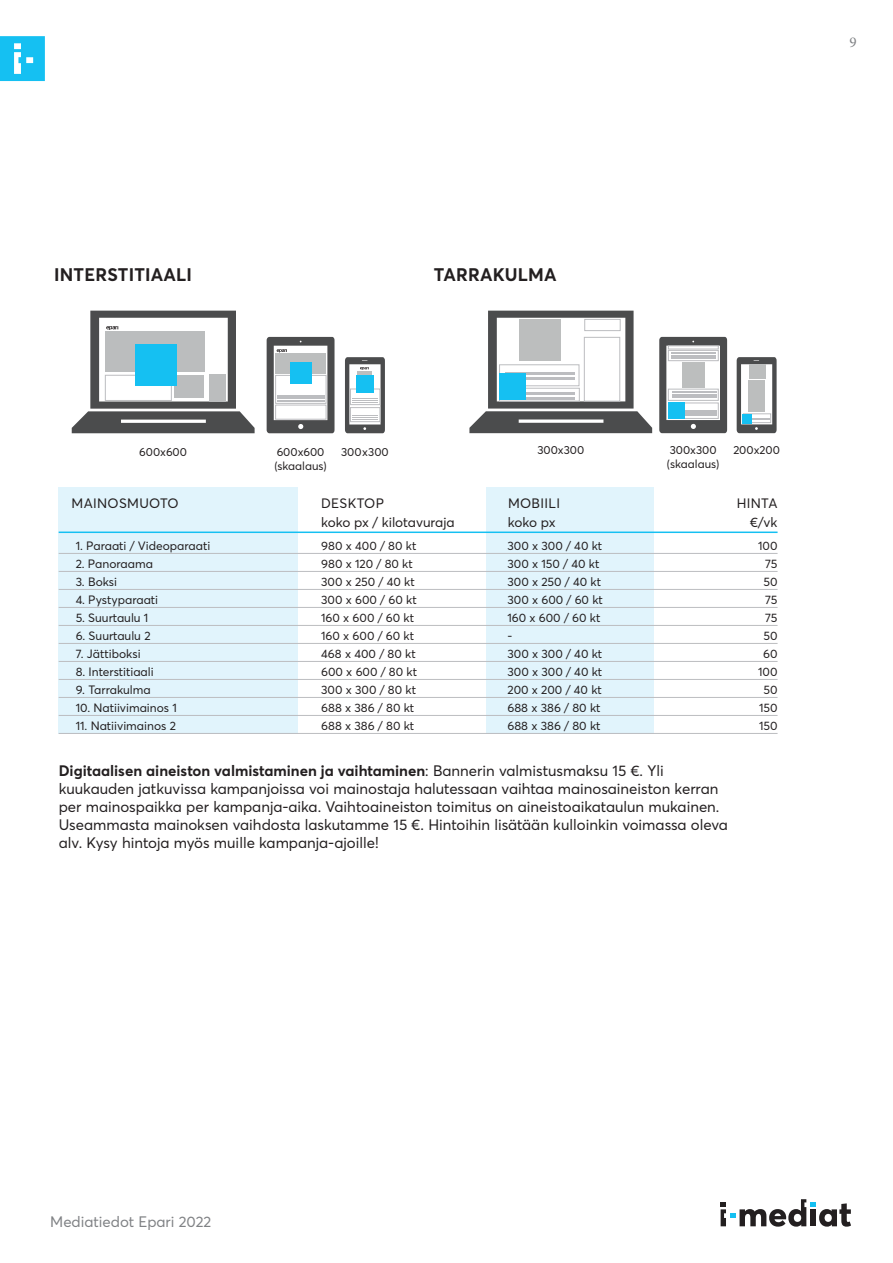
<style>
.page{position:relative;width:893px;height:1263px;background:#fff}
.page>*{position:absolute;margin:0;border:0;box-sizing:border-box;transform-origin:0 0}
.Osan_otsikko{font:700 18px "Averta Std PE";letter-spacing:.01em;color:#231f20}
.t1{font:15px/18px "Averta Std PE";color:#231f20}
.t2{font:15px "Averta Std PE";color:#808285}
.t3{font:15px "Minion Pro";color:#808285}
.Paragraph_Style_2{font:13.5px "Averta Std PE";color:#231f20}
.Paragraph_Style_2-2{font:13.5px "Averta Std PE";letter-spacing:.025em;color:#231f20}
.Paragraph_Style_2-3{font:12px "Averta Std PE";color:#231f20}
.KUVAUS{font:11.55px/13.8px "Averta Std PE";color:#231f20}
.s1{font-weight:700}
</style>
<div class="page">
<svg style="left:0;top:36px;width:45px;height:45px;background:#2fc7f3"></svg>
<svg style="left:721px;top:1199px;width:130px;height:27px"></svg>
<svg style="left:659px;top:337px;width:68px;height:96px"></svg>
<div style="left:668px;top:389px;width:50px;height:11px;border:1px solid #bcbdc0"></div>
<div style="left:670px;top:403px;width:48px;height:16px;border:1px solid #bcbdc0"></div>
<hr style="left:672px;top:396px;width:44px;height:2px;background:#bcbdc0">
<hr style="left:672px;top:415px;width:44px;height:1px;background:#bcbdc0">
<hr style="left:672px;top:394px;width:44px;height:1px;background:#bcbdc0">
<hr style="left:672px;top:412px;width:44px;height:1px;background:#bcbdc0">
<hr style="left:672px;top:392px;width:44px;height:1px;background:#bcbdc0">
<hr style="left:672px;top:410px;width:44px;height:1px;background:#bcbdc0">
<div style="left:668px;top:402px;width:17px;height:17px;background:#15c0f2"></div>
<div style="left:668px;top:346px;width:50px;height:3px;border:1px solid #bcbdc0"></div>
<div style="left:668px;top:350px;width:50px;height:11px;border:1px solid #bcbdc0"></div>
<hr style="left:671px;top:357px;width:45px;height:1px;background:#bcbdc0">
<hr style="left:671px;top:355px;width:45px;height:1px;background:#bcbdc0">
<hr style="left:671px;top:353px;width:45px;height:1px;background:#bcbdc0">
<div style="left:682px;top:362px;width:23px;height:25px;background:#bcbebe"></div>
<svg style="left:737px;top:357px;width:40px;height:76px"></svg>
<div style="left:742px;top:414px;width:9px;height:9px;background:#15c0f2"></div>
<div style="left:749px;top:364px;width:16px;height:14px;background:#bcbebe"></div>
<div style="left:748px;top:380px;width:17px;height:32px;background:#bcbebe"></div>
<svg style="left:469px;top:311px;width:183px;height:122px"></svg>
<div style="left:499px;top:364px;width:80px;height:22px;border:1px solid #bcbdc0"></div>
<hr style="left:505px;top:377px;width:70px;height:2px;background:#bcbdc0">
<hr style="left:505px;top:372px;width:70px;height:2px;background:#bcbdc0">
<div style="left:519px;top:319px;width:41px;height:42px;background:#bcbebe"></div>
<div style="left:499px;top:388px;width:81px;height:13px;border:1px solid #bcbdc0"></div>
<hr style="left:505px;top:397px;width:70px;height:3px;background:#bcbdc0">
<hr style="left:505px;top:392px;width:70px;height:2px;background:#bcbdc0">
<div style="left:584px;top:337px;width:36px;height:64px;border:1px solid #bcbdc0"></div>
<div style="left:499px;top:372px;width:27px;height:27px;background:#15c0f2"></div>
<svg style="left:267px;top:337px;width:67px;height:96px"></svg>
<div style="left:290px;top:362px;width:22px;height:21px;background:#15c0f2"></div>
<svg style="left:345px;top:357px;width:40px;height:76px"></svg>
<div style="left:356px;top:375px;width:18px;height:18px;background:#15c0f2"></div>
<svg style="left:72px;top:311px;width:183px;height:122px"></svg>
<div style="left:59px;top:487px;width:239px;height:247px;background:#e1f4fc"></div>
<div style="left:486px;top:487px;width:167px;height:247px;background:#e1f4fc"></div>
<hr style="left:59px;top:531px;width:719px;height:2px;background:#15c0f2">
<hr style="left:59px;top:553px;width:719px;height:1px;background:#bcbdc0">
<hr style="left:59px;top:571px;width:719px;height:1px;background:#bcbdc0">
<hr style="left:59px;top:589px;width:719px;height:1px;background:#bcbdc0">
<hr style="left:59px;top:607px;width:719px;height:1px;background:#bcbdc0">
<hr style="left:59px;top:625px;width:719px;height:1px;background:#bcbdc0">
<hr style="left:59px;top:643px;width:719px;height:1px;background:#bcbdc0">
<hr style="left:59px;top:661px;width:719px;height:1px;background:#bcbdc0">
<hr style="left:59px;top:679px;width:719px;height:1px;background:#bcbdc0">
<hr style="left:59px;top:697px;width:719px;height:1px;background:#bcbdc0">
<hr style="left:59px;top:715px;width:719px;height:1px;background:#bcbdc0">
<hr style="left:59px;top:733px;width:719px;height:1px;background:#bcbdc0">
<p class="t3" style="left:850px;top:32px;width:9px">9</p>
<p class="Osan_otsikko" style="left:54px;top:262px;width:139px">INTERSTITIAALI</p>
<p class="Osan_otsikko" style="left:434px;top:262px;width:124px">TARRAKULMA</p>
<p class="KUVAUS" style="left:537px;top:443px;width:48px">300x300</p>
<p class="KUVAUS" style="left:667px;top:443px;width:54px">300x300 (skaalaus)</p>
<p class="KUVAUS" style="left:733px;top:443px;width:48px">200x200</p>
<p class="KUVAUS" style="left:139px;top:445px;width:49px">600x600</p>
<p class="KUVAUS" style="left:274px;top:445px;width:54px">600x600 (skaalaus)</p>
<p class="KUVAUS" style="left:341px;top:445px;width:49px">300 x 300</p>
<p class="Paragraph_Style_2-2" style="left:72px;top:494px;width:108px">MAINOSMUOTO</p>
<p class="Paragraph_Style_2-2" style="left:321px;top:494px;width:64px">DESKTOP</p>
<p class="Paragraph_Style_2-2" style="left:508px;top:494px;width:54px">MOBIILI</p>
<p class="Paragraph_Style_2" style="left:737px;top:494px;width:42px">HINTA</p>
<p class="Paragraph_Style_2" style="left:321px;top:513px;width:135px">koko px / kilotavuraja</p>
<p class="Paragraph_Style_2" style="left:508px;top:513px;width:49px">koko px</p>
<p class="Paragraph_Style_2" style="left:750px;top:513px;width:29px">€/vk</p>
<p class="Paragraph_Style_2-3" style="left:76px;top:537px;width:136px">1. Paraati / Videoparaati</p>
<p class="Paragraph_Style_2-3" style="left:321px;top:537px;width:97px">980 x 400 / 80 kt</p>
<p class="Paragraph_Style_2-3" style="left:507px;top:537px;width:96px">300 x 300 / 40 kt</p>
<p class="Paragraph_Style_2-3" style="left:758px;top:537px;width:21px">100</p>
<p class="Paragraph_Style_2-3" style="left:76px;top:555px;width:79px">2. Panoraama</p>
<p class="Paragraph_Style_2-3" style="left:321px;top:555px;width:93px">980 x 120 / 80 kt</p>
<p class="Paragraph_Style_2-3" style="left:507px;top:555px;width:93px">300 x 150 / 40 kt</p>
<p class="Paragraph_Style_2-3" style="left:765px;top:555px;width:14px">75</p>
<p class="Paragraph_Style_2-3" style="left:76px;top:573px;width:43px">3. Boksi</p>
<p class="Paragraph_Style_2-3" style="left:321px;top:573px;width:95px">300 x 250 / 40 kt</p>
<p class="Paragraph_Style_2-3" style="left:507px;top:573px;width:95px">300 x 250 / 40 kt</p>
<p class="Paragraph_Style_2-3" style="left:763px;top:573px;width:16px">50</p>
<p class="Paragraph_Style_2-3" style="left:76px;top:591px;width:84px">4. Pystyparaati</p>
<p class="Paragraph_Style_2-3" style="left:321px;top:591px;width:97px">300 x 600 / 60 kt</p>
<p class="Paragraph_Style_2-3" style="left:507px;top:591px;width:97px">300 x 600 / 60 kt</p>
<p class="Paragraph_Style_2-3" style="left:765px;top:591px;width:14px">75</p>
<p class="Paragraph_Style_2-3" style="left:76px;top:609px;width:74px">5. Suurtaulu 1</p>
<p class="Paragraph_Style_2-3" style="left:321px;top:609px;width:94px">160 x 600 / 60 kt</p>
<p class="Paragraph_Style_2-3" style="left:507px;top:609px;width:94px">160 x 600 / 60 kt</p>
<p class="Paragraph_Style_2-3" style="left:765px;top:609px;width:14px">75</p>
<p class="Paragraph_Style_2-3" style="left:76px;top:627px;width:76px">6. Suurtaulu 2</p>
<p class="Paragraph_Style_2-3" style="left:321px;top:627px;width:94px">160 x 600 / 60 kt</p>
<p class="Paragraph_Style_2-3" style="left:507px;top:627px;width:6px">-</p>
<p class="Paragraph_Style_2-3" style="left:763px;top:627px;width:16px">50</p>
<p class="Paragraph_Style_2-3" style="left:76px;top:645px;width:66px">7. Jättiboksi</p>
<p class="Paragraph_Style_2-3" style="left:321px;top:645px;width:96px">468 x 400 / 80 kt</p>
<p class="Paragraph_Style_2-3" style="left:507px;top:645px;width:96px">300 x 300 / 40 kt</p>
<p class="Paragraph_Style_2-3" style="left:763px;top:645px;width:16px">60</p>
<p class="Paragraph_Style_2-3" style="left:76px;top:663px;width:80px">8. Interstitiaali</p>
<p class="Paragraph_Style_2-3" style="left:321px;top:663px;width:97px">600 x 600 / 80 kt</p>
<p class="Paragraph_Style_2-3" style="left:507px;top:663px;width:96px">300 x 300 / 40 kt</p>
<p class="Paragraph_Style_2-3" style="left:758px;top:663px;width:21px">100</p>
<p class="Paragraph_Style_2-3" style="left:76px;top:681px;width:77px">9. Tarrakulma</p>
<p class="Paragraph_Style_2-3" style="left:321px;top:681px;width:96px">300 x 300 / 80 kt</p>
<p class="Paragraph_Style_2-3" style="left:507px;top:681px;width:96px">200 x 200 / 40 kt</p>
<p class="Paragraph_Style_2-3" style="left:763px;top:681px;width:16px">50</p>
<p class="Paragraph_Style_2-3" style="left:76px;top:699px;width:103px">10. Natiivimainos 1</p>
<p class="Paragraph_Style_2-3" style="left:321px;top:699px;width:95px">688 x 386 / 80 kt</p>
<p class="Paragraph_Style_2-3" style="left:507px;top:699px;width:95px">688 x 386 / 80 kt</p>
<p class="Paragraph_Style_2-3" style="left:759px;top:699px;width:20px">150</p>
<p class="Paragraph_Style_2-3" style="left:76px;top:717px;width:102px">11. Natiivimainos 2</p>
<p class="Paragraph_Style_2-3" style="left:321px;top:717px;width:95px">688 x 386 / 80 kt</p>
<p class="Paragraph_Style_2-3" style="left:507px;top:717px;width:95px">688 x 386 / 80 kt</p>
<p class="Paragraph_Style_2-3" style="left:759px;top:717px;width:20px">150</p>
<p class="t1" style="left:59px;top:761px;width:671px"><span class="s1">Digitaalisen aineiston valmistaminen ja vaihtaminen</span>: Bannerin valmistusmaksu 15 €. Yli kuukauden jatkuvissa kampanjoissa voi mainostaja halutessaan vaihtaa mainosaineiston kerran per mainospaikka per kampanja-aika. Vaihtoaineiston toimitus on aineistoaikataulun mukainen.<br>Useammasta mainoksen vaihdosta laskutamme 15 €. Hintoihin lisätään kulloinkin voimassa oleva alv. Kysy hintoja myös muille kampanja-ajoille!</p>
<p class="t2" style="left:50px;top:1212px;width:162px">Mediatiedot Epari 2022</p>
</div>
